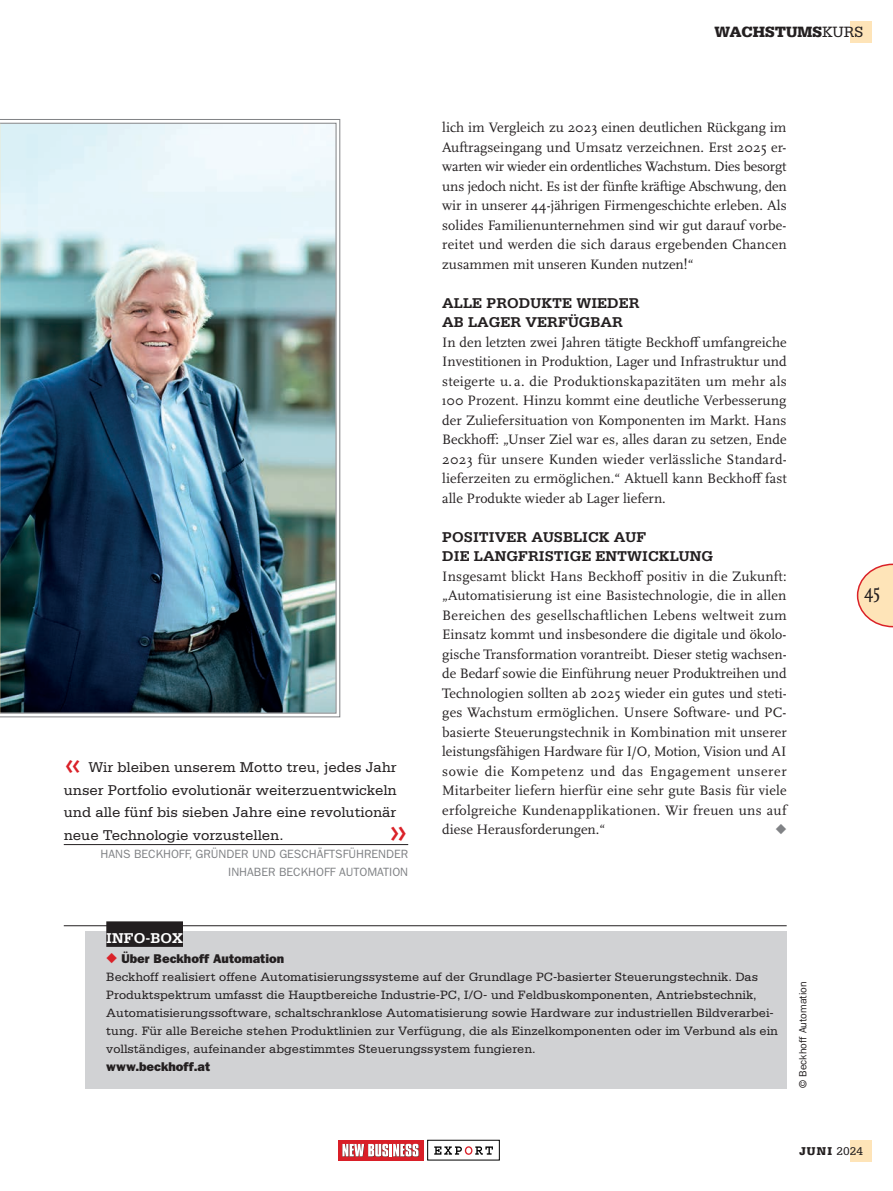
<style>
.page{position:relative;width:893px;height:1191px;background:#fff}
.page>*{position:absolute;margin:0;border:0;box-sizing:border-box;transform-origin:0 0}
.t1{font:36px "Consolas";color:#da2128}
.t2{font:condensed 21px "Scala OT";color:#231f20}
.t3{font:900 15.75px "Serifa Std";color:#231f20}
.t4{font:15px/22.5px "Serifa Std";color:#231f20;text-align:justify}
.t5{font:700 15px/19.5px "Serifa Std";color:#231f20}
.t6{font:700 15px "Serifa Std";color:#fff}
.t7{font:14.25px/19.5px "Scala OT";letter-spacing:.01em;color:#231f20;text-align:justify}
.t8{font:12.75px/18px "Serifa Std";color:#231f20}
.t9{font:12.75px "ITC Franklin Gothic Std Hvy";color:#231f20}
.t10{font:12px/18px "ITC Franklin Gothic Std";color:#808285;text-align:right}
.t11{font:900 12px "Serifa Std";color:#231f20}
.t12{font:10.5px "ITC Franklin Gothic Std";color:#231f20}
.s1{font-family:"Consolas";font-size:33px;color:#da2128}
.s2{font-weight:400}
.s3{color:#da2128}
</style>
<div class="page">
<div style="left:338px;top:1140px;width:86px;height:20px;background:#d91f28"></div>
<svg style="left:342px;top:1143px;width:77px;height:13px"></svg>
<svg style="left:434px;top:1146px;width:59px;height:8px"></svg>
<div style="left:850px;top:1140px;width:22px;height:21px;background:#fee4b8"></div>
<svg style="left:857px;top:563px;width:36px;height:64px"></svg>
<div style="left:850px;top:21px;width:22px;height:22px;background:#fee4b8"></div>
<svg style="left:1px;top:119px;width:340px;height:598px"></svg>
<img style="left:1px;top:122px;width:336px;height:592px">
<hr style="left:64px;top:844px;width:344px;height:1px;background:#231f20">
<div style="left:85px;top:932px;width:702px;height:157px;background:#d1d2d4"></div>
<hr style="left:64px;top:925px;width:723px;height:1px;background:#231f20">
<div style="left:106px;top:921px;width:77px;height:26px;background:#231f20"></div>
<svg style="left:0;top:119px;width:1px;height:599px"></svg>
<p class="t4" style="left:64px;top:756px;width:334px"><span class="s1">«</span> Wir bleiben unserem Motto treu, jedes Jahr unser Portfolio evolutionär weiterzuentwickeln und alle fünf bis sieben Jahre eine revolutionär neue Technologie vorzustellen.</p>
<h1 class="t1" style="left:388px;top:806px;width:21px">»</h1>
<p class="t10" style="left:100px;top:844px;width:309px">HANS BECKHOFF, GRÜNDER UND GESCHÄFTS FÜHRENDER<br>INHABER BECKHOFF AUTOMATION</p>
<p class="t3" style="left:714px;top:23px;width:150px">WACHSTUMS<span class="s2">KURS</span></p>
<p class="t7" style="left:442px;top:118px;width:346px">lich im Vergleich zu 2023 einen deutlichen Rückgang im Auftragseingang und Umsatz verzeichnen. Erst 2025 er&shy;warten wir wieder ein ordentliches Wachstum. Dies besorgt uns jedoch nicht. Es ist der fünfte kräftige Abschwung, den wir in unserer 44-jährigen Firmengeschichte erleben. Als solides Familienunternehmen sind wir gut darauf vorbe&shy;reitet und werden die sich daraus ergebenden Chancen zusammen mit unseren Kunden nutzen!“</p>
<p class="t5" style="left:442px;top:293px;width:199px">ALLE PRODUKTE WIEDER<br>AB LAGER VERFÜGBAR</p>
<p class="t7" style="left:442px;top:332px;width:346px">In den letzten zwei Jahren tätigte Beckhoff umfangreiche Investitionen in Produktion, Lager und Infrastruktur und steigerte u. a. die Produktionskapazitäten um mehr als 100 Prozent. Hinzu kommt eine deutliche Verbesserung der Zuliefersituation von Komponenten im Markt. Hans Beckhoff: „Unser Ziel war es, alles daran zu setzen, Ende 2023 für unsere Kunden wieder verlässliche Standard&shy;lieferzeiten zu ermöglichen.“ Aktuell kann Beckhoff fast alle Produkte wieder ab Lager liefern.</p>
<p class="t5" style="left:442px;top:527px;width:272px">POSITIVER AUSBLICK AUF<br>DIE LANGFRISTIGE ENTWICKLUNG</p>
<p class="t7" style="left:442px;top:566px;width:348px;text-align:left">Insgesamt blickt Hans Beckhoff positiv in die Zukunft: „Automatisierung ist eine Basistechnologie, die in allen Bereichen des gesellschaftlichen Lebens weltweit zum Einsatz kommt und insbesondere die digitale und ökolo&shy;gische Transformation vorantreibt. Dieser stetig wachsen&shy;de Bedarf sowie die Einführung neuer Produktreihen und Technologien sollten ab 2025 wieder ein gutes und steti&shy;ges Wachstum ermöglichen. Unsere Software- und PC&shy;basierte Steuerungstechnik in Kombination mit unserer leistungsfähigen Hardware für I/O, Motion, Vision und AI sowie die Kompetenz und das Engagement unserer Mi tarbeiter liefern hierfür eine sehr gute Basis für viele erfolgreiche Kundenapplikationen. Wir freuen uns auf diese Herausforderungen.“</p>
<h2 class="t2" style="left:864px;top:579px;width:17px">45</h2>
<p class="t6" style="left:106px;top:929px;width:78px">INFO-BOX</p>
<p class="t9" style="left:106px;top:950px;width:179px"><span class="s3">◆</span> Über Beckhoff Automation</p>
<p class="t8" style="left:106px;top:967px;width:673px">Beckhoff realisiert offene Automatisierungssysteme auf der Grundlage PC-basierter Steuerungstechnik. Das Produktspektrum umfasst die Hauptbereiche Industrie-PC, I/O- und Feldbuskomponenten, Antriebstechnik, Automatisierungssoftware, schaltschranklose Automatisierung sowie Hardware zur industriellen Bildverarbei&shy;tung. Für alle Bereiche stehen Produktlinien zur Verfügung, die als Einzelkomponenten oder im Verbund als ein vollständiges, aufeinander abgestimmtes Steuerungssystem fungieren.</p>
<p class="t9" style="left:106px;top:1058px;width:105px">www.beckhoff.at</p>
<p class="t12" style="left:797px;top:1088px;width:108px;rotate:-90deg">© Beckhoff Automation</p>
<p class="t11" style="left:799px;top:1143px;width:66px">JUNI <span class="s2">2024</span></p>
</div>
